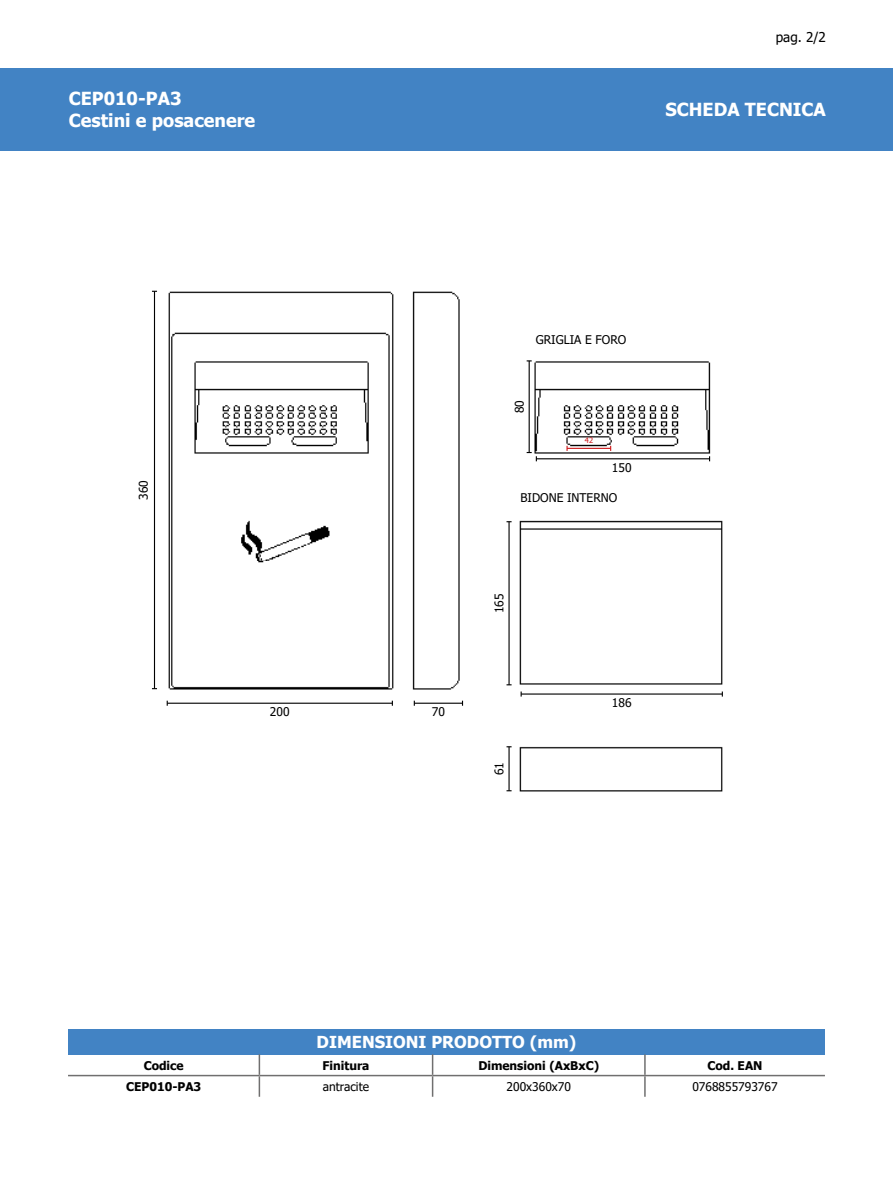
<style>
.page{position:relative;width:893px;height:1187px;background:#fff}
.page>*{position:absolute;margin:0;border:0;box-sizing:border-box;transform-origin:0 0}
.t1{font:700 18px/21.6px "Tahoma";color:#fff}
.t2{font:700 16.5px "Tahoma";color:#fff}
.t3{font:13.5px "Tahoma";color:#000}
.t4{font:12px "Tahoma";color:#000}
.t5{font:700 12px "Tahoma";color:#000}
.t6{font:7.5px "Tahoma";color:#cd1719}
</style>
<div class="page">
<div style="left:0;top:68px;width:893px;height:82px;background:#4283c4"></div>
<div style="left:68px;top:1028px;width:757px;height:26px;background:#4283c4"></div>
<hr style="left:644px;top:1054px;width:2px;height:20px;background:#706f6f">
<hr style="left:68px;top:1074px;width:191px;height:2px;background:#706f6f">
<hr style="left:259px;top:1074px;width:174px;height:2px;background:#706f6f">
<svg style="left:259px;top:1054px;width:1px;height:42px"></svg>
<hr style="left:433px;top:1074px;width:212px;height:2px;background:#706f6f">
<svg style="left:432px;top:1054px;width:1px;height:42px"></svg>
<hr style="left:645px;top:1074px;width:180px;height:2px;background:#706f6f">
<hr style="left:644px;top:1076px;width:2px;height:20px;background:#706f6f">
<img style="left:167px;top:291px;width:556px;height:501px">
<hr style="left:154px;top:291px;width:1px;height:397px;background:#000">
<hr style="left:508px;top:521px;width:2px;height:163px;background:#000">
<hr style="left:508px;top:746px;width:2px;height:44px;background:#000">
<hr style="left:529px;top:361px;width:1px;height:91px;background:#000">
<hr style="left:567px;top:448px;width:44px;height:1px;background:#cd1719">
<hr style="left:167px;top:702px;width:225px;height:1px;background:#000">
<hr style="left:414px;top:702px;width:48px;height:1px;background:#000">
<hr style="left:521px;top:693px;width:201px;height:1px;background:#000">
<hr style="left:536px;top:458px;width:174px;height:1px;background:#000">
<svg style="left:527px;top:452px;width:10px;height:9px"></svg>
<h1 class="t1" style="left:69px;top:89px;width:188px">CEP010-PA3<br>Cestini e posacenere</h1>
<p class="t3" style="left:776px;top:28px;width:52px">pag. 2/2</p>
<h1 class="t1" style="left:678px;top:91px;width:162px">SCHEDA TECNICA</h1>
<h1 class="t1" style="left:665px;top:99px;width:162px">SCHEDA TECNICA</h1>
<p class="t4" style="left:135px;top:500px;width:21px;rotate:-90deg">360</p>
<p class="t4" style="left:270px;top:703px;width:21px">200</p>
<p class="t4" style="left:432px;top:703px;width:15px">70</p>
<p class="t4" style="left:536px;top:331px;width:92px">GRIGLIA E FORO</p>
<p class="t4" style="left:511px;top:413px;width:15px;rotate:-90deg">80</p>
<p class="t6" style="left:585px;top:435px;width:10px">42</p>
<p class="t4" style="left:612px;top:459px;width:21px">150</p>
<p class="t4" style="left:520px;top:489px;width:98px">BIDONE INTERNO</p>
<p class="t4" style="left:491px;top:613px;width:21px;rotate:-90deg">165</p>
<p class="t4" style="left:491px;top:775px;width:15px;rotate:-90deg">61</p>
<p class="t4" style="left:612px;top:694px;width:21px">186</p>
<h2 class="t2" style="left:317px;top:1029px;width:261px">DIMENSIONI PRODOTTO (mm)</h2>
<p class="t5" style="left:144px;top:1056px;width:42px">Codice</p>
<p class="t5" style="left:322px;top:1056px;width:48px">Finitura</p>
<p class="t5" style="left:478px;top:1056px;width:122px">Dimensioni (AxBxC)</p>
<p class="t5" style="left:707px;top:1056px;width:57px">Cod. EAN</p>
<p class="t5" style="left:126px;top:1077px;width:77px">CEP010-PA3</p>
<p class="t4" style="left:323px;top:1078px;width:48px">antracite</p>
<p class="t4" style="left:507px;top:1078px;width:66px">200x360x70</p>
<p class="t4" style="left:692px;top:1078px;width:87px">0768855793767</p>
</div>
